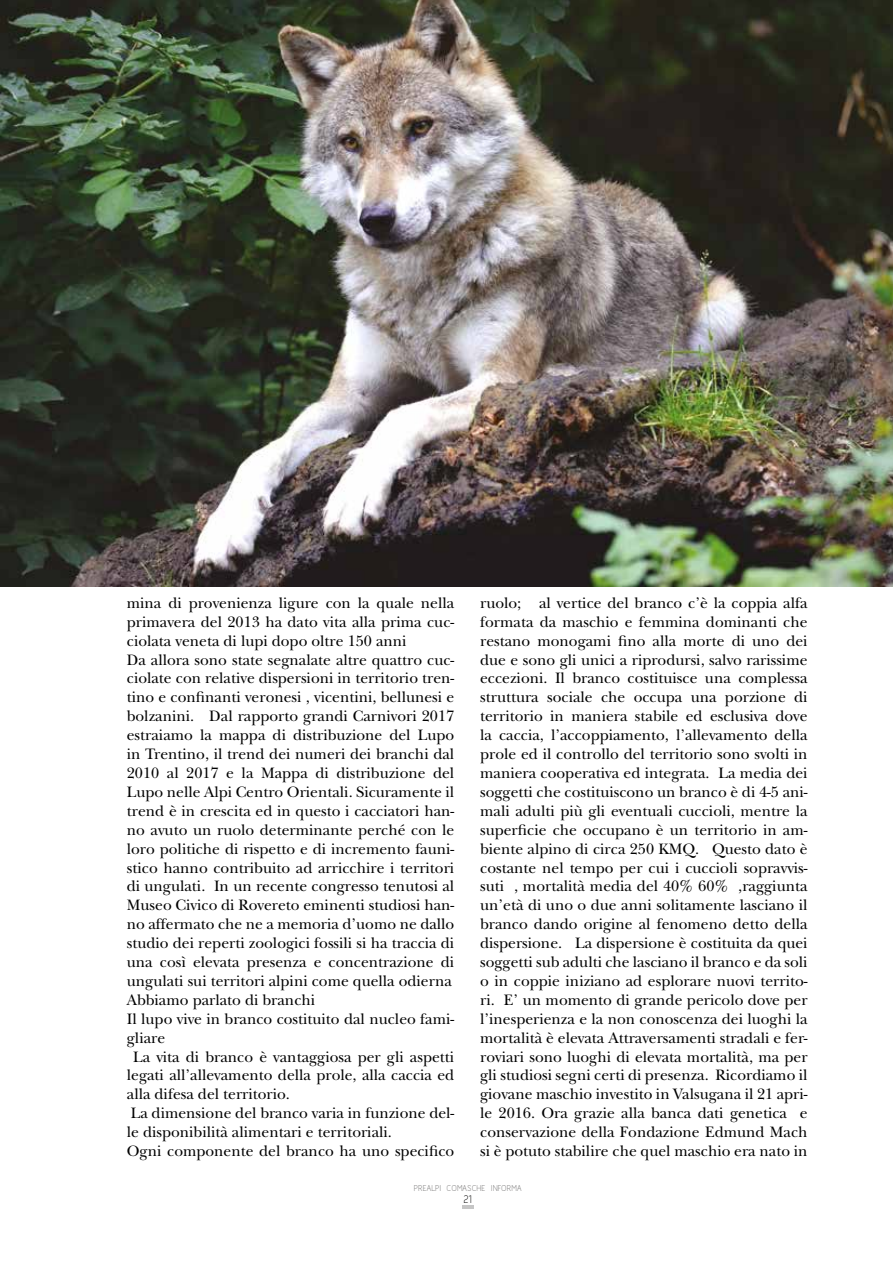
<style>
.page{position:relative;width:893px;height:1263px;background:#fff}
.page>*{position:absolute;margin:0;border:0;box-sizing:border-box;transform-origin:0 0}
.t1{font:15.75px/18.9px "New Baskerville";color:#000;text-align:justify}
.t2{font:13.5px "Acid";color:#000}
.t3{font:10.5px "Acid";letter-spacing:.01em;color:#706f6f}
</style>
<div class="page">
<hr style="left:462px;top:1205px;width:12px;height:4px;background:#c6c6c6">
<img style="left:0;top:0;width:893px;height:587px">
<p class="t1" style="left:127px;top:593px;width:329px">mina di provenienza ligure con la quale nella</p>
<p class="t1" style="left:127px;top:612px;width:329px">primavera del 2013 ha dato vita alla prima cuc-</p>
<p class="t1" style="left:127px;top:631px;width:281px">ciolata veneta di lupi dopo oltre 150 anni</p>
<p class="t1" style="left:127px;top:650px;width:329px">Da allora sono state segnalate altre quattro cuc-</p>
<p class="t1" style="left:127px;top:669px;width:329px">ciolate con relative dispersioni in territorio tren-</p>
<p class="t1" style="left:127px;top:688px;width:329px">tino e confinanti veronesi , vicentini, bellunesi e</p>
<p class="t1" style="left:127px;top:707px;width:329px">bolzanini. Dal rapporto grandi Carnivori 2017</p>
<p class="t1" style="left:127px;top:726px;width:329px">estraiamo la mappa di distribuzione del Lupo</p>
<p class="t1" style="left:127px;top:745px;width:329px">in Trentino, il trend dei numeri dei branchi dal</p>
<p class="t1" style="left:127px;top:763px;width:329px">2010 al 2017 e la Mappa di distribuzione del</p>
<p class="t1" style="left:127px;top:782px;width:329px">Lupo nelle Alpi Centro Orientali. Sicuramente il</p>
<p class="t1" style="left:127px;top:801px;width:329px">trend è in crescita ed in questo i cacciatori han-</p>
<p class="t1" style="left:127px;top:820px;width:329px">no avuto un ruolo determinante perché con le</p>
<p class="t1" style="left:127px;top:839px;width:329px">loro politiche di rispetto e di incremento fauni-</p>
<p class="t1" style="left:127px;top:858px;width:329px">stico hanno contribuito ad arricchire i territori</p>
<p class="t1" style="left:127px;top:877px;width:329px">di ungulati. In un recente congresso tenutosi al</p>
<p class="t1" style="left:127px;top:896px;width:329px">Museo Civico di Rovereto eminenti studiosi han-</p>
<p class="t1" style="left:127px;top:915px;width:329px">no affermato che ne a memoria d’uomo ne dallo</p>
<p class="t1" style="left:127px;top:934px;width:329px">studio dei reperti zoologici fossili si ha traccia di</p>
<p class="t1" style="left:127px;top:952px;width:329px">una così elevata presenza e concentrazione di</p>
<p class="t1" style="left:127px;top:971px;width:326px">ungulati sui territori alpini come quella odierna</p>
<p class="t1" style="left:127px;top:990px;width:190px">Abbiamo parlato di branchi</p>
<p class="t1" style="left:127px;top:1009px;width:329px">Il lupo vive in branco costituito dal nucleo fami-</p>
<p class="t1" style="left:127px;top:1028px;width:40px">gliare</p>
<p class="t1" style="left:133px;top:1047px;width:323px">La vita di branco è vantaggiosa per gli aspetti</p>
<p class="t1" style="left:127px;top:1066px;width:329px">legati all’allevamento della prole, alla caccia ed</p>
<p class="t1" style="left:127px;top:1085px;width:165px">alla difesa del territorio.</p>
<p class="t1" style="left:131px;top:1104px;width:325px">La dimensione del branco varia in funzione del-</p>
<p class="t1" style="left:127px;top:1123px;width:267px">le disponibilità alimentari e territoriali.</p>
<p class="t1" style="left:127px;top:1141px;width:329px">Ogni componente del branco ha uno specifico</p>
<p class="t1" style="left:480px;top:593px;width:329px">ruolo; al vertice del branco c’è la coppia alfa formata da maschio e femmina dominanti che restano monogami fino alla morte di uno dei due e sono gli unici a riprodursi, salvo rarissime eccezioni. Il branco costituisce una complessa struttura sociale che occupa una porzione di territorio in maniera stabile ed esclusiva dove la caccia, l’accoppiamento, l’allevamento della prole ed il controllo del territorio sono svolti in maniera cooperativa ed integrata. La media dei soggetti che costituiscono un branco è di 4-5 ani&shy;mali adulti più gli eventuali cuccioli, mentre la superficie che occupano è un territorio in am&shy;biente alpino di circa 250 KMQ. Questo dato è costante nel tempo per cui i cuccioli sopravvis&shy;suti , mortalità media del 40% 60% ,raggiunta un’età di uno o due anni solitamente lasciano il branco dando origine al fenomeno detto della dispersione. La dispersione è costituita da quei soggetti sub adulti che lasciano il branco e da soli o in coppie iniziano ad esplorare nuovi territo&shy;ri. E’ un momento di grande pericolo dove per l’inesperienza e la non conoscenza dei luoghi la mortalità è elevata Attraversamenti stradali e fer&shy;roviari sono luoghi di elevata mortalità, ma per gli studiosi segni certi di presenza. Ricordiamo il giovane maschio investito in Valsugana il 21 apri&shy;le 2016. Ora grazie alla banca dati genetica e conservazione della Fondazione Edmund Mach si è potuto stabilire che quel maschio era nato in</p>
<p class="t3" style="left:414px;top:1184px;width:109px">PREALPI COMASCHE INFORMA</p>
<p class="t2" style="left:464px;top:1194px;width:10px">21</p>
</div>
